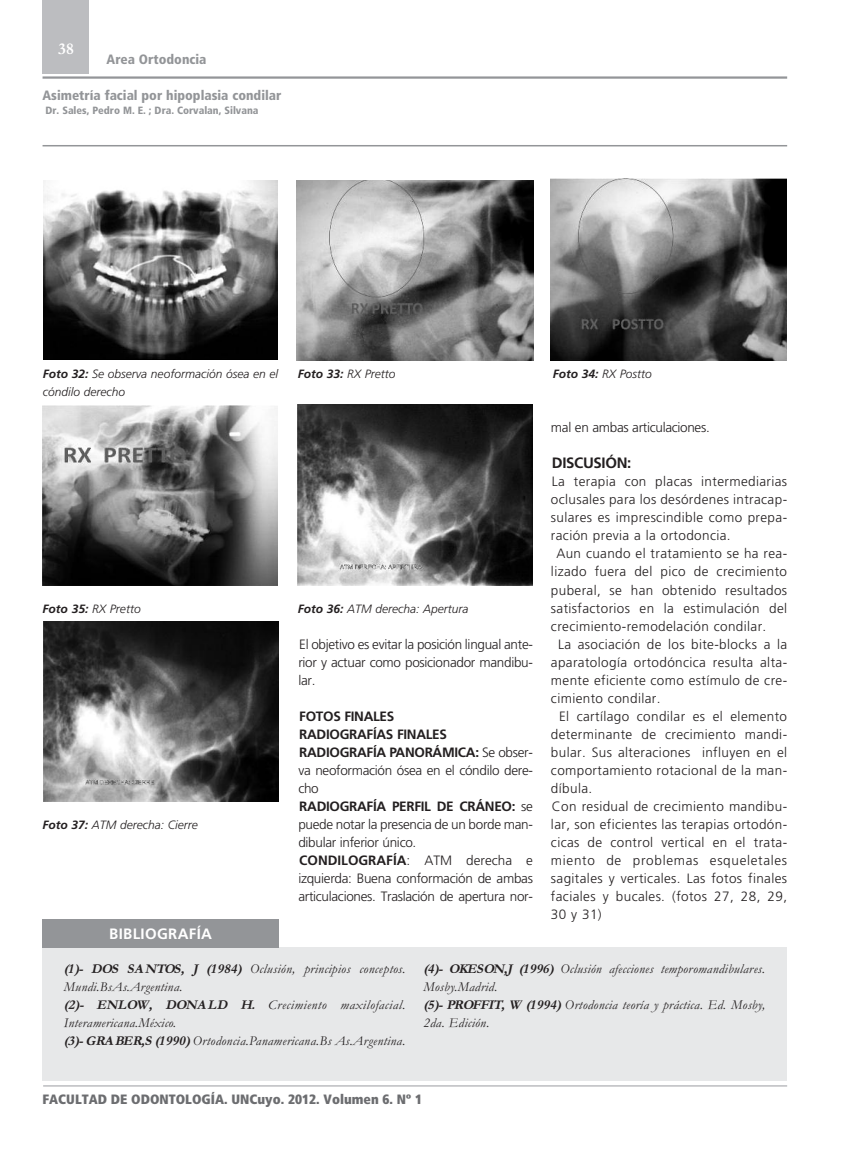
<style>
.page{position:relative;width:851px;height:1149px;background:#fff}
.page>*{position:absolute;margin:0;border:0;box-sizing:border-box;transform-origin:0 0}
.t1{font:700 16.5px "Garamond";color:#fff}
.t2{font:700 15px "Frutiger";letter-spacing:.02em;color:#fff}
.t3{font:700 15px "Frutiger";letter-spacing:-.02em;color:#231f20}
.t4{font:300 13.5px/18px "Frutiger";letter-spacing:.03em;color:#231f20;text-align:justify}
.t5{font:italic 13.5px/18px "Garamond";letter-spacing:.025em;color:#231f20}
.t6{font:300 13.5px/18px "Frutiger";letter-spacing:-.02em;color:#231f20}
.t7{font:900 condensed 13.5px "Frutiger 77";color:#939598}
.t8{font:13.5px "Frutiger 87 Cond Extra Blk";color:#6c6d70}
.t9{font:300 13.5px "Frutiger";letter-spacing:.05em;color:#231f20}
.t10{font:italic 300 12px/18px "Frutiger";color:#231f20}
.t11{font:900 condensed 10.5px "Frutiger 77";color:#939598}
.s1{font-weight:700}
</style>
<div class="page">
<div style="left:43px;top:0;width:46px;height:73px;background:#bcbdc0"></div>
<hr style="left:43px;top:1084px;width:744px;height:2px;background:#bcbdc0">
<hr style="left:43px;top:76px;width:744px;height:3px;background:#939598">
<hr style="left:43px;top:145px;width:744px;height:1px;background:#939598">
<div style="left:43px;top:947px;width:744px;height:133px;background:#e7e8e9"></div>
<div style="left:43px;top:918px;width:236px;height:29px;background:#939598"></div>
<img style="left:43px;top:180px;width:234px;height:179px">
<img style="left:297px;top:180px;width:236px;height:180px">
<img style="left:298px;top:404px;width:234px;height:181px">
<img style="left:44px;top:621px;width:235px;height:180px">
<img style="left:550px;top:178px;width:236px;height:182px">
<img style="left:43px;top:405px;width:234px;height:180px">
<p class="t1" style="left:58px;top:39px;width:17px">38</p>
<p class="t7" style="left:43px;top:87px;width:240px">Asimetría facial por hipoplasia condilar</p>
<p class="t11" style="left:46px;top:104px;width:214px">Dr. Sales, Pedro M. E. ; Dra. Corvalan, Silvana</p>
<p class="t7" style="left:107px;top:51px;width:101px">Area Ortodoncia</p>
<p class="t10" style="left:43px;top:365px;width:236px"><span class="s1">Foto 32:</span> Se observa neoformación ósea en el cóndilo derecho</p>
<p class="t10" style="left:298px;top:365px;width:99px"><span class="s1">Foto 33:</span> RX Pretto</p>
<p class="t10" style="left:552px;top:365px;width:101px"><span class="s1">Foto 34:</span> RX Postto</p>
<p class="t10" style="left:43px;top:599px;width:100px"><span class="s1">Foto 35:</span> RX Pretto</p>
<p class="t10" style="left:298px;top:599px;width:172px"><span class="s1">Foto 36:</span> ATM derecha: Apertura</p>
<p class="t10" style="left:43px;top:815px;width:157px"><span class="s1">Foto 37:</span> ATM derecha: Cierre</p>
<p class="t4" style="left:298px;top:634px;width:236px">El objetivo es evitar la posición lingual ante&shy;rior y actuar como posicionador mandibu&shy;lar.</p>
<p class="t6" style="left:298px;top:706px;width:236px"><span class="s1">FOTOS FINALES<br>RADIOGRAFÍAS FINALES<br>RADIOGRAFÍA PANORÁMICA:</span> Se obser&shy;va neoformación ósea en el cóndilo dere&shy;cho<br><span class="s1">RADIOGRAFÍA PERFIL DE CRÁNEO:</span> se puede notar la presencia de un borde man&shy;dibular inferior único.<br><span class="s1">CONDILOGRAFÍA</span>: ATM derecha e izquierda: Buena conformación de ambas articulaciones. Traslación de apertura nor-</p>
<p class="t6" style="left:551px;top:418px;width:160px">mal en ambas articulaciones.</p>
<p class="t3" style="left:551px;top:457px;width:81px">DISCUSIÓN:</p>
<p class="t4" style="left:551px;top:472px;width:237px">La terapia con placas intermediarias</p>
<p class="t4" style="left:551px;top:490px;width:238px">oclusales para los desórdenes intracap-</p>
<p class="t4" style="left:551px;top:508px;width:238px">sulares es imprescindible como prepa-</p>
<p class="t4" style="left:551px;top:526px;width:181px">ración previa a la ortodoncia.</p>
<p class="t4" style="left:556px;top:544px;width:232px">Aun cuando el tratamiento se ha rea-</p>
<p class="t4" style="left:551px;top:562px;width:238px">lizado fuera del pico de crecimiento</p>
<p class="t4" style="left:551px;top:580px;width:238px">puberal, se han obtenido resultados</p>
<p class="t4" style="left:551px;top:598px;width:238px">satisfactorios en la estimulación del</p>
<p class="t4" style="left:551px;top:616px;width:217px">crecimiento-remodelación condilar.</p>
<p class="t4" style="left:558px;top:634px;width:230px">La asociación de los bite-blocks a la</p>
<p class="t4" style="left:551px;top:652px;width:238px">aparatología ortodóncica resulta alta-</p>
<p class="t4" style="left:551px;top:670px;width:238px">mente eficiente como estímulo de cre-</p>
<p class="t4" style="left:551px;top:688px;width:111px">cimiento condilar.</p>
<p class="t4" style="left:559px;top:706px;width:229px">El cartílago condilar es el elemento</p>
<p class="t4" style="left:551px;top:724px;width:238px">determinante de crecimiento mandi-</p>
<p class="t4" style="left:551px;top:742px;width:238px">bular. Sus alteraciones influyen en el</p>
<p class="t4" style="left:551px;top:760px;width:238px">comportamiento rotacional de la man-</p>
<p class="t4" style="left:551px;top:778px;width:43px">díbula.</p>
<p class="t4" style="left:551px;top:796px;width:237px">Con residual de crecimiento mandibu-</p>
<p class="t4" style="left:551px;top:814px;width:238px">lar, son eficientes las terapias ortodón-</p>
<p class="t4" style="left:551px;top:832px;width:238px">cicas de control vertical en el trata-</p>
<p class="t9" style="left:551px;top:852px;width:238px">miento de problemas esqueletales</p>
<p class="t4" style="left:551px;top:868px;width:238px">sagitales y verticales. Las fotos finales</p>
<p class="t4" style="left:551px;top:886px;width:238px">faciales y bucales. (fotos 27, 28, 29,</p>
<p class="t4" style="left:551px;top:904px;width:52px">30 y 31)</p>
<p class="t2" style="left:109px;top:927px;width:104px">BIBLIOGRAFÍA</p>
<p class="t5" style="left:64px;top:958px;width:343px"><span class="s1">(1)- DOS SANTOS, J (1984)</span> Oclusión, principios conceptos.<br>Mundi.BsAs.Argentina.<br><span class="s1">(2)- ENLOW, DONALD H.</span> Crecimiento maxilofacial.<br>Interamericana.México. <span class="s1">(3)-GRABER,S(1990)</span>Ortodoncia.Panamericana.Bs As.Argentina.</p>
<p class="t5" style="left:423px;top:958px;width:343px"><span class="s1">(4)- OKESON,J (1996)</span> Oclusión afecciones temporomandibulares.<br>Mosby.Madrid.<br><span class="s1">(5)-PROFFIT,W(1994)</span>Ortodoncia teoría y práctica. Ed. Mosby, 2da. Edición.</p>
<p class="t8" style="left:43px;top:1090px;width:381px">FACULTAD DE ODONTOLOGÍA. UNCuyo. 2012. Volumen 6. Nº 1</p>
</div>
